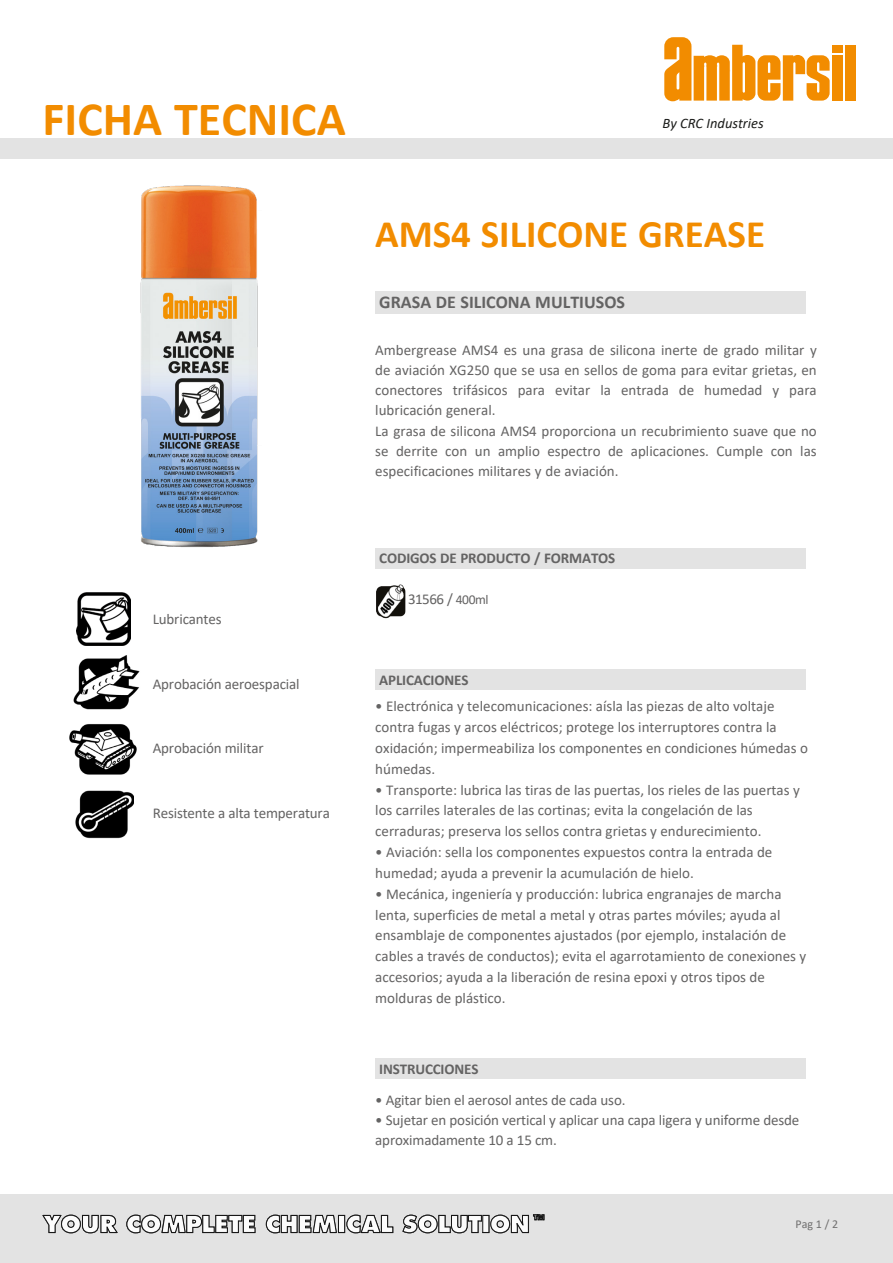
<style>
.page{position:relative;width:893px;height:1263px;background:#fff}
.page>*{position:absolute;margin:0;border:0;box-sizing:border-box;transform-origin:0 0}
.t1{font:700 48px "Calibri";color:#f28c00}
.t2{font:700 39px "Calibri";color:#f28c00}
.t3{font:700 18px "Calibri";color:#646363}
.t4{font:15px/20.9px "Calibri";color:#646363}
.t5{font:700 15px "Calibri";letter-spacing:-.01em;color:#646363}
.t6{font:italic 14.55px "Calibri";color:#1c1d1b}
.t7{font:12px "Calibri";color:#706f6f}
.s1{font-size:13.5px}
</style>
<div class="page">
<div style="left:375px;top:291px;width:430px;height:23px;background:#e3e3e3"></div>
<div style="left:375px;top:670px;width:430px;height:20px;background:#e3e3e3"></div>
<img style="left:140px;top:185px;width:118px;height:362px">
<div style="left:0;top:1195px;width:893px;height:68px;background:#e3e3e3"></div>
<svg style="left:42px;top:1214px;width:76px;height:19px"></svg>
<svg style="left:126px;top:1214px;width:419px;height:19px"></svg>
<div style="left:375px;top:1059px;width:430px;height:20px;background:#e3e3e3"></div>
<div style="left:375px;top:549px;width:430px;height:20px;background:#e3e3e3"></div>
<img style="left:69px;top:724px;width:68px;height:51px">
<img style="left:73px;top:655px;width:67px;height:55px">
<img style="left:77px;top:592px;width:54px;height:53px">
<img style="left:75px;top:790px;width:59px;height:49px">
<div style="left:0;top:138px;width:893px;height:21px;background:#e3e3e3"></div>
<img style="left:376px;top:584px;width:30px;height:34px">
<div style="left:845px;top:45px;width:10px;height:56px;background:#f28c00"></div>
<div style="left:832px;top:45px;width:10px;height:7px;background:#f28c00"></div>
<div style="left:832px;top:55px;width:10px;height:46px;background:#f28c00"></div>
<svg style="left:664px;top:37px;width:166px;height:64px"></svg>
<h1 class="t1" style="left:43px;top:85px;width:305px">FICHA TECNICA</h1>
<p class="t6" style="left:663px;top:114px;width:103px">By CRC Industries</p>
<p class="t4" style="left:153px;top:608px;width:70px">Lubricantes</p>
<p class="t4" style="left:153px;top:673px;width:148px">Aprobación aeroespacial</p>
<p class="t4" style="left:153px;top:738px;width:112px">Aprobación militar</p>
<p class="t4" style="left:153px;top:802px;width:179px">Resistente a alta temperatura</p>
<h2 class="t2" style="left:375px;top:206px;width:391px">AMS4 SILICONE GREASE</h2>
<p class="t3" style="left:379px;top:289px;width:247px">GRASA DE SILICONA MULTIUSOS</p>
<p class="t4" style="left:375px;top:339px;width:443px;line-height:20.2px">Ambergrease AMS4 es una grasa de silicona inerte de grado militar y de aviación XG250 que se usa en sellos de goma para evitar grietas, en conectores trifásicos para evitar la entrada de humedad y para lubricación general.<br>La grasa de silicona AMS4 proporciona un recubrimiento suave que no se derrite con un amplio espectro de aplicaciones. Cumple con las especificaciones militares y de aviación.</p>
<p class="t5" style="left:379px;top:548px;width:238px">CODIGOS DE PRODUCTO / FORMATOS</p>
<p class="t4" style="left:408px;top:589px;width:82px">31566 / <span class="s1">400ml</span></p>
<p class="t5" style="left:379px;top:669px;width:91px">APLICACIONES</p>
<p class="t4" style="left:375px;top:695px;width:434px">• Electrónica y telecomunicaciones: aísla las piezas de alto voltaje contra fugas y arcos eléctricos; protege los interruptores contra la oxidación; impermeabiliza los componentes en condiciones húmedas o húmedas.</p>
<p class="t4" style="left:375px;top:779px;width:426px">• Transporte: lubrica las tiras de las puertas, los rieles de las puertas y los carriles laterales de las cortinas; evita la congelación de las cerraduras; preserva los sellos contra grietas y endurecimiento.</p>
<p class="t4" style="left:375px;top:841px;width:399px">• Aviación: sella los componentes expuestos contra la entrada de humedad; ayuda a prevenir la acumulación de hielo.</p>
<p class="t4" style="left:375px;top:883px;width:433px">• Mecánica, ingeniería y producción: lubrica engranajes de marcha lenta, superficies de metal a metal y otras partes móviles; ayuda al ensamblaje de componentes ajustados (por ejemplo, instalación de cables a través de conductos); evita el agarrotamiento de conexiones y accesorios; ayuda a la liberación de resina epoxi y otros tipos de molduras de plástico.</p>
<p class="t5" style="left:379px;top:1058px;width:101px">INSTRUCCIONES</p>
<p class="t4" style="left:375px;top:1089px;width:252px">• Agitar bien el aerosol antes de cada uso.</p>
<p class="t4" style="left:375px;top:1110px;width:426px;line-height:20.1px">• Sujetar en posición vertical y aplicar una capa ligera y uniforme desde aproximadamente 10 a 15 cm.</p>
<p class="t7" style="left:795px;top:1215px;width:44px">Pag 1 / 2</p>
</div>
